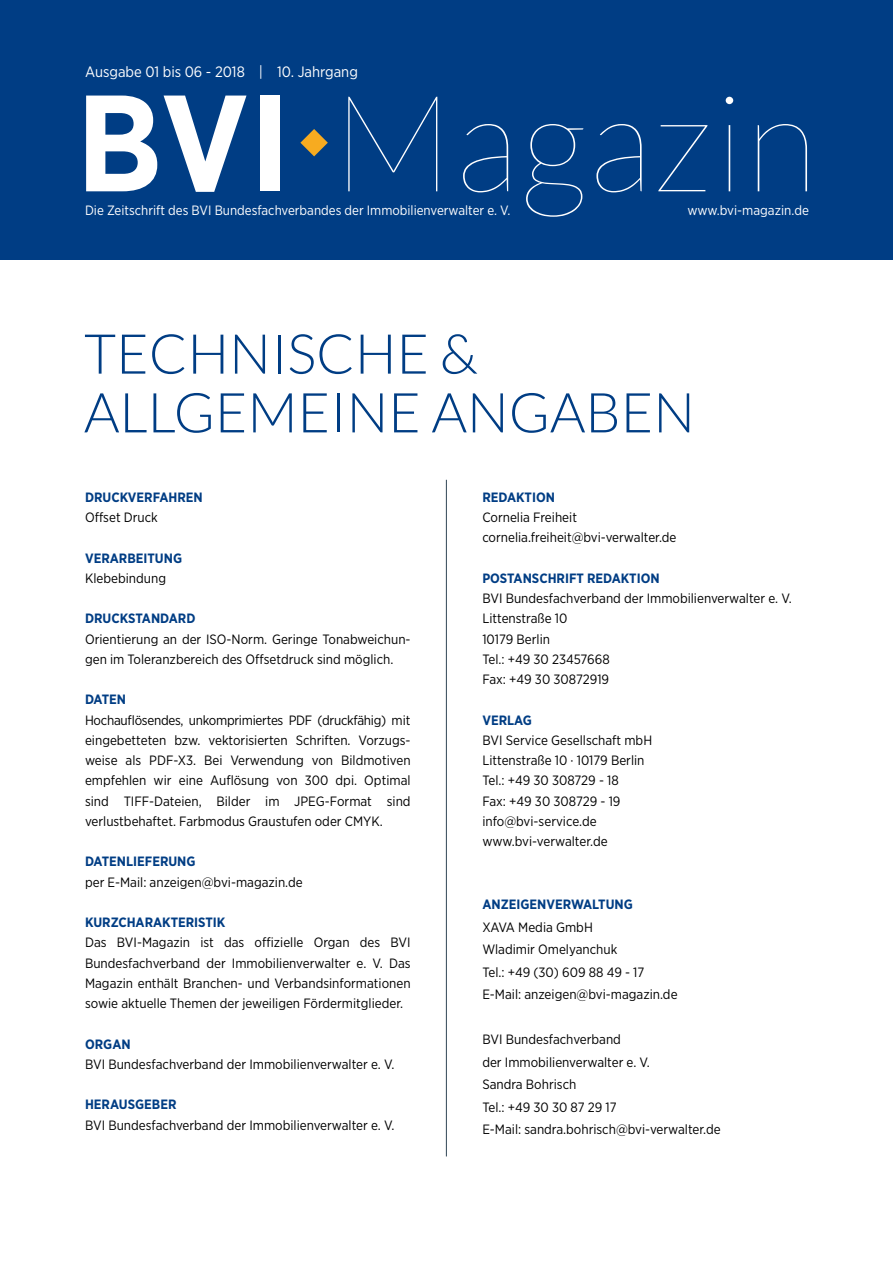
<style>
.page{position:relative;width:893px;height:1263px;background:#fff}
.page>*{position:absolute;margin:0;border:0;box-sizing:border-box;transform-origin:0 0}
.t1{font:100 135.15px "Lato";letter-spacing:.01em;color:#fff}
.t2{font:300 55.05px/58.8px "Lato";color:#003d84}
.t3{font:15px "Gotham Narrow";color:#fff}
.t4{font:13.5px/20.2px "Gotham Narrow";color:#000}
.t5{font:700 13.5px "Gotham Narrow";color:#003d84}
.t6{font:13.5px "Gotham Narrow";color:#fff}
.s1{font-family:"Gotham Narrow";font-weight:700;font-size:136.8px}
</style>
<div class="page">
<div style="left:0;top:0;width:893px;height:260px;background:#003d84"></div>
<svg style="left:300px;top:129px;width:28px;height:27px"></svg>
<hr style="left:446px;top:480px;width:1px;height:676px;background:#304555">
<p class="t3" style="left:85px;top:62px;width:274px">Ausgabe 01 bis 06 - 2018 | 10. Jahrgang</p>
<h1 class="t1" style="left:77px;top:72px;width:742px"><span class="s1">BVI</span> Magazin</h1>
<p class="t6" style="left:85px;top:202px;width:427px">Die Zeitschrift des BVI Bundesfachverbandes der Immobilienverwalter e. V.</p>
<p class="t6" style="left:687px;top:202px;width:123px">www.bvi-magazin.de</p>
<h2 class="t2" style="left:84px;top:325px;width:612px">TECHNISCHE &amp;<br>ALLGEMEINE ANGABEN</h2>
<p class="t5" style="left:85px;top:488px;width:119px">DRUCKVERFAHREN</p>
<p class="t4" style="left:85px;top:507px;width:74px">Offset Druck</p>
<p class="t5" style="left:85px;top:549px;width:99px">VERARBEITUNG</p>
<p class="t4" style="left:85px;top:568px;width:83px">Klebebindung</p>
<p class="t5" style="left:85px;top:610px;width:112px">DRUCKSTANDARD</p>
<p class="t4" style="left:85px;top:628px;width:327px">Orientierung an der ISO-Norm. Geringe Tonabweichun&shy;gen im Toleranzbereich des Offsetdruck sind möglich.</p>
<p class="t5" style="left:85px;top:691px;width:43px">DATEN</p>
<p class="t4" style="left:85px;top:709px;width:327px;text-align:justify">Hochauflösendes, unkomprimiertes PDF (druckfähig) mit eingebetteten bzw. vektorisierten Schriften. Vorzugs&shy;weise als PDF-X3. Bei Verwendung von Bildmotiven empfehlen wir eine Auflösung von 300 dpi. Optimal sind TIFF-Dateien, Bilder im JPEG-Format sind verlustbehaftet. Farbmodus Graustufen oder CMYK.</p>
<p class="t5" style="left:85px;top:853px;width:112px">DATENLIEFERUNG</p>
<p class="t4" style="left:85px;top:871px;width:219px">per E-Mail: anzeigen@bvi-magazin.de</p>
<p class="t5" style="left:85px;top:914px;width:142px">KURZCHARAKTERISTIK</p>
<p class="t4" style="left:85px;top:932px;width:327px;text-align:justify">Das BVI-Magazin ist das offizielle Organ des BVI Bundesfachverband der Immobilienverwalter e. V. Das Magazin enthält Branchen- und Verbandsinformationen sowie aktuelle Themen der jeweiligen Fördermitglieder.</p>
<p class="t5" style="left:85px;top:1035px;width:47px">ORGAN</p>
<p class="t4" style="left:85px;top:1054px;width:311px">BVI Bundesfachverband der Immobilienverwalter e. V.</p>
<p class="t5" style="left:85px;top:1096px;width:93px">HERAUSGEBER</p>
<p class="t4" style="left:85px;top:1114px;width:311px">BVI Bundesfachverband der Immobilienverwalter e. V.</p>
<p class="t5" style="left:482px;top:488px;width:74px">REDAKTION</p>
<p class="t4" style="left:482px;top:507px;width:196px">Cornelia Freiheit cornelia.freiheit@bvi-verwalter.de</p>
<p class="t5" style="left:482px;top:569px;width:179px">POSTANSCHRIFT REDAKTION</p>
<p class="t4" style="left:482px;top:588px;width:311px">BVI Bundesfachverband der Immobilienverwalter e. V.<br>Littenstraße 10<br>10179 Berlin<br>Tel.: +49 30 23457668<br>Fax: +49 30 30872919</p>
<p class="t5" style="left:482px;top:711px;width:51px">VERLAG</p>
<p class="t4" style="left:482px;top:730px;width:171px">BVI Service Gesellschaft mbH<br>Littenstraße 10 · 10179 Berlin<br>Tel.: +49 30 308729 - 18<br>Fax: +49 30 308729 - 19 info@bvi-service.de www.bvi-verwalter.de</p>
<p class="t5" style="left:482px;top:896px;width:152px">ANZEIGENVERWALTUNG</p>
<p class="t4" style="left:482px;top:915px;width:197px;line-height:22.5px">XAVA Media GmbH<br>Wladimir Omelyanchuk<br>Tel.: +49 (30) 609 88 49 - 17<br>E-Mail: anzeigen@bvi-magazin.de</p>
<p class="t4" style="left:482px;top:1028px;width:240px;line-height:22.5px">BVI Bundesfachverband<br>der Immobilienverwalter e. V.<br>Sandra Bohrisch<br>Tel.: +49 30 30 87 29 17<br>E-Mail: sandra.bohrisch@bvi-verwalter.de</p>
</div>
